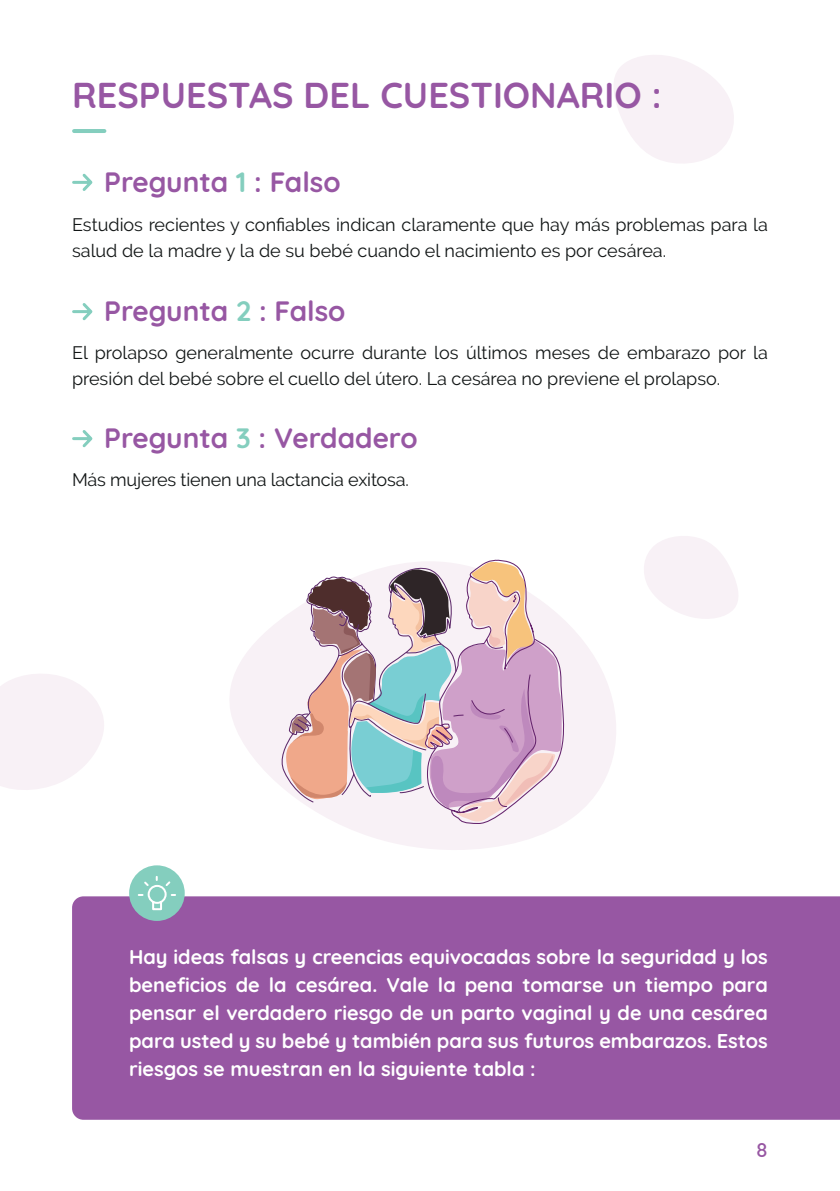
<style>
.page{position:relative;width:840px;height:1191px;background:#fff}
.page>*{position:absolute;margin:0;border:0;box-sizing:border-box;transform-origin:0 0}
.t1{font:700 36px "Quicksand";color:#9757a3}
.t2{font:700 28px "Quicksand";color:#9757a3}
.t3{font:700 20px/28px "Quicksand";color:#fff;text-align:justify}
.t4{font:600 20px "Quicksand";color:#9757a3}
.t5{font:18px/26px "Raleway";color:#121616}
.s1{color:#84cebe}
</style>
<div class="page">
<svg style="left:230px;top:619px;width:386px;height:231px;fill:#f8f1f6"></svg>
<svg style="left:284px;top:560px;width:279px;height:264px"></svg>
<svg style="left:614px;top:55px;width:120px;height:108px"></svg>
<svg style="left:644px;top:536px;width:94px;height:83px"></svg>
<svg style="left:0;top:674px;width:104px;height:116px"></svg>
<div style="left:72px;top:896px;width:767px;height:223px;background:#9757a3"></div>
<div style="left:129px;top:865px;width:56px;height:56px;background:#84cebe;border-radius:50%"></div>
<hr style="left:74px;top:129px;width:30px;height:4px;background:#84cebe">
<svg style="left:138px;top:876px;width:38px;height:35px"></svg>
<svg style="left:72px;top:173px;width:21px;height:18px"></svg>
<svg style="left:72px;top:303px;width:21px;height:18px"></svg>
<svg style="left:72px;top:430px;width:21px;height:18px"></svg>
<h1 class="t1" style="left:72px;top:68px;width:591px">RESPUESTAS DEL CUESTIONARIO :</h1>
<h2 class="t2" style="left:104px;top:160px;width:238px">Pregunta <span class="s1">1</span> : Falso</h2>
<p class="t5" style="left:72px;top:212px;width:697px">Estudios recientes y confiables indican claramente que hay más problemas para la salud de la madre y la de su bebé cuando el nacimiento es por cesárea.</p>
<h2 class="t2" style="left:104px;top:289px;width:243px">Pregunta <span class="s1">2</span> : Falso</h2>
<p class="t5" style="left:72px;top:339px;width:697px">El prolapso generalmente ocurre durante los últimos meses de embarazo por la presión del bebé sobre el cuello del útero. La cesárea no previene el prolapso.</p>
<h2 class="t2" style="left:104px;top:416px;width:315px">Pregunta <span class="s1">3</span> : Verdadero</h2>
<p class="t5" style="left:72px;top:466px;width:338px">Más mujeres tienen una lactancia exitosa.</p>
<p class="t3" style="left:129px;top:941px;width:640px">Hay ideas falsas y creencias equivocadas sobre la seguridad y los beneficios de la cesárea. Vale la pena tomarse un tiempo para pensar el verdadero riesgo de un parto vaginal y de una cesárea para usted y su bebé y también para sus futuros embarazos. Estos riesgos se muestran en la siguiente tabla :</p>
<p class="t4" style="left:755px;top:1134px;width:13px">8</p>
</div>
